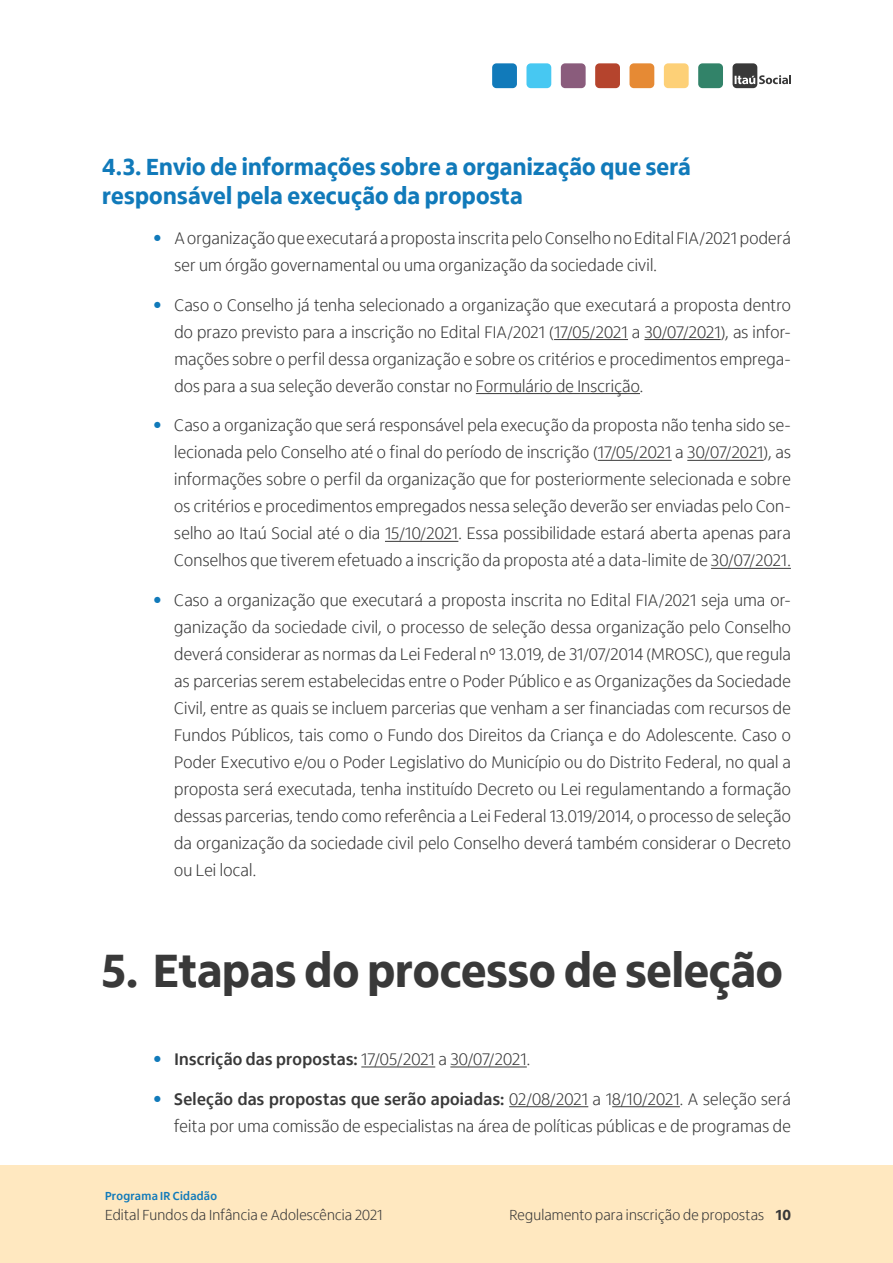
<style>
.page{position:relative;width:893px;height:1263px;background:#fff}
.page>*{position:absolute;margin:0;border:0;box-sizing:border-box;transform-origin:0 0}
.t1{font:800 48px "Itau Display";letter-spacing:-.005em;color:#393939}
.t2{font:800 24px/28.8px "Itau Display";letter-spacing:.01em;color:#117aba}
.t3{font:300 17.25px/27px "Itau Display";letter-spacing:.01em;color:#393939;text-align:justify}
.t4{font:700 17.25px "Itau Display";letter-spacing:.015em;color:#393939}
.t5{font:300 15px "Itau Display";letter-spacing:.01em;color:#393939}
.t6{font:800 15px "Itau Display";color:#393939}
.t7{font:700 12px "Itau Display";letter-spacing:.025em;color:#117aba}
.s1{font-family:"Avenir";color:#117aba}
.s2{font-family:"Avenir";font-weight:300;color:#117aba}
.s3{font-weight:300}
.s4{font-weight:700}
</style>
<div class="page">
<div style="left:0;top:1165px;width:893px;height:98px;background:#ffe8c0"></div>
<svg style="left:732px;top:63px;width:59px;height:25px"></svg>
<div style="left:698px;top:63px;width:25px;height:25px;background:#328369;border-radius:4px"></div>
<div style="left:664px;top:63px;width:25px;height:25px;background:#fdd077;border-radius:4px"></div>
<div style="left:629px;top:63px;width:25px;height:25px;background:#e68a34;border-radius:4px"></div>
<div style="left:595px;top:63px;width:25px;height:25px;background:#b5442d;border-radius:4px"></div>
<div style="left:561px;top:63px;width:25px;height:25px;background:#8a5c7c;border-radius:4px"></div>
<div style="left:526px;top:63px;width:25px;height:25px;background:#47c8f2;border-radius:4px"></div>
<div style="left:492px;top:63px;width:25px;height:25px;background:#117aba;border-radius:4px"></div>
<hr style="left:554px;top:339px;width:74px;height:1px;background:#393939">
<hr style="left:644px;top:339px;width:77px;height:1px;background:#393939">
<hr style="left:476px;top:393px;width:164px;height:1px;background:#393939">
<hr style="left:598px;top:460px;width:74px;height:1px;background:#393939">
<hr style="left:687px;top:460px;width:77px;height:1px;background:#393939">
<hr style="left:385px;top:541px;width:73px;height:1px;background:#393939">
<hr style="left:711px;top:568px;width:80px;height:1px;background:#393939">
<hr style="left:361px;top:1066px;width:74px;height:1px;background:#393939">
<hr style="left:450px;top:1066px;width:77px;height:1px;background:#393939">
<hr style="left:509px;top:1106px;width:79px;height:1px;background:#393939">
<hr style="left:612px;top:1106px;width:68px;height:1px;background:#393939">
<h2 class="t2" style="left:102px;top:153px;width:590px">4.3. Envio de informações sobre a organização que será responsável pela execução da proposta</h2>
<p class="t3" style="left:174px;top:225px;width:618px;text-indent:-21px"><span class="s1">•</span> A organização que executará a proposta inscrita pelo Conselho no Edital FIA/2021 poderá ser um órgão governamental ou uma organização da sociedade civil.</p>
<p class="t3" style="left:174px;top:291px;width:618px;text-indent:-21px"><span class="s1">•</span> Caso o Conselho já tenha selecionado a organização que executará a proposta dentro do prazo previsto para a inscrição no Edital FIA/2021 (17/05/2021 a 30/07/2021), as infor&shy;mações sobre o perfil dessa organização e sobre os critérios e procedimentos emprega&shy;dos para a sua seleção deverão constar no Formulário de Inscrição.</p>
<p class="t3" style="left:174px;top:412px;width:618px;text-indent:-21px"><span class="s1">•</span> Caso a organização que será responsável pela execução da proposta não tenha sido se&shy;lecionada pelo Conselho até o final do período de inscrição (17/05/2021 a 30/07/2021), as informações sobre o perfil da organização que for posteriormente selecionada e sobre os critérios e procedimentos empregados nessa seleção deverão ser enviadas pelo Con&shy;selho ao Itaú Social até o dia 15/10/2021. Essa possibilidade estará aberta apenas para Conselhos que tiverem efetuado a inscrição da proposta até a data-limite de 30/07/2021.</p>
<p class="t3" style="left:174px;top:587px;width:618px;text-indent:-21px"><span class="s1">•</span> Caso a organização que executará a proposta inscrita no Edital FIA/2021 seja uma or&shy;ganização da sociedade civil, o processo de seleção dessa organização pelo Conselho deverá considerar as normas da Lei Federal nº 13.019, de 31/07/2014 (MROSC), que regula as parcerias serem estabelecidas entre o Poder Público e as Organizações da Sociedade Civil, entre as quais se incluem parcerias que venham a ser financiadas com recursos de Fundos Públicos, tais como o Fundo dos Direitos da Criança e do Adolescente. Caso o Poder Executivo e/ou o Poder Legislativo do Município ou do Distrito Federal, no qual a proposta será executada, tenha instituído Decreto ou Lei regulamentando a formação dessas parcerias, tendo como referência a Lei Federal 13.019/2014, o processo de seleção da organização da sociedade civil pelo Conselho deverá também considerar o Decreto ou Lei local.</p>
<h1 class="t1" style="left:102px;top:943px;width:682px">5. Etapas do processo de seleção</h1>
<p class="t4" style="left:153px;top:1049px;width:379px"><span class="s2">•</span> Inscrição das propostas: <span class="s3">17/05/2021 a 30/07/2021.</span></p>
<p class="t3" style="left:153px;top:1086px;width:639px;text-align:right"><span class="s1">•</span> <span class="s4">Seleção das propostas que serão apoiadas:</span> 02/08/2021 a 18/10/2021. A seleção será feita por uma comissão de especialistas na área de políticas públicas e de programas de</p>
<p class="t7" style="left:105px;top:1189px;width:114px">Programa IR Cidadão</p>
<p class="t5" style="left:105px;top:1206px;width:279px">Edital Fundos da Infância e Adolescência 2021</p>
<p class="t5" style="left:509px;top:1206px;width:256px">Regulamento para inscrição de propostas</p>
<p class="t6" style="left:776px;top:1206px;width:17px">10</p>
</div>
